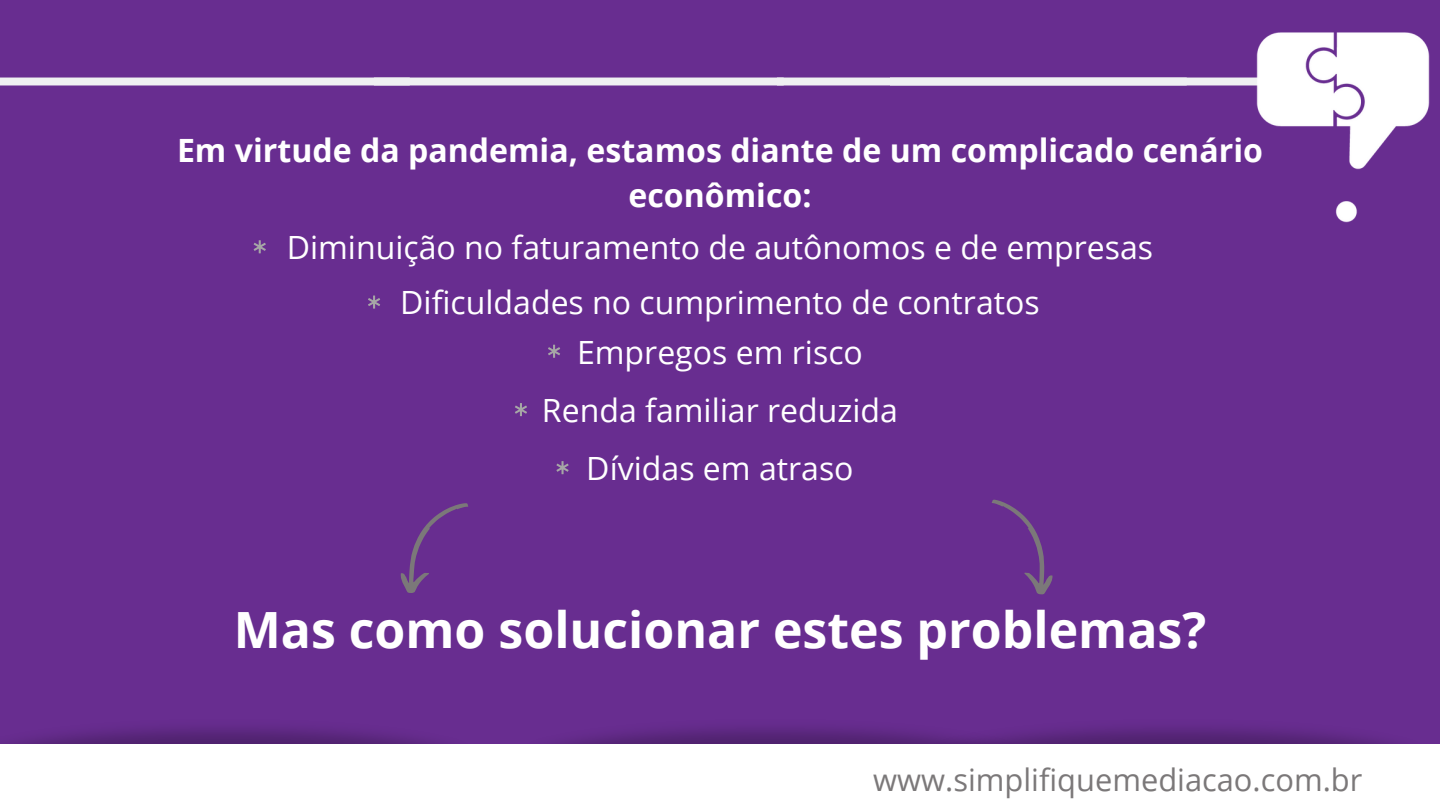
<style>
.page{position:relative;width:1440px;height:810px;background:#682d90}
.page>*{position:absolute;margin:0;border:0;box-sizing:border-box;transform-origin:0 0}
.t1{font:700 50px "Open Sans";color:#fff}
.t2{font:700 32.1px/44.4px "Open Sans";color:#fff;text-align:center}
.t3{font:32px/58.1px "Open Sans";color:#fff;text-align:center}
.t4{font:30.8px "Open Sans";color:#7b7879}
</style>
<div class="page">
<div style="left:0;top:78px;width:1187px;height:7px;background:#eff0f2"></div>
<img style="left:1187px;top:32px;width:243px;height:191px">
<svg style="left:254px;top:240px;width:12px;height:13px"></svg>
<svg style="left:368px;top:296px;width:12px;height:13px"></svg>
<svg style="left:548px;top:345px;width:12px;height:13px"></svg>
<svg style="left:515px;top:403px;width:12px;height:13px"></svg>
<svg style="left:556px;top:461px;width:13px;height:13px"></svg>
<svg style="left:400px;top:503px;width:68px;height:90px"></svg>
<svg style="left:991px;top:499px;width:62px;height:96px"></svg>
<img style="left:509px;top:728px;width:384px;height:17px">
<div style="left:497px;top:745px;width:547px;height:65px;background:#fff"></div>
<img style="left:0;top:728px;width:509px;height:17px">
<div style="left:0;top:745px;width:498px;height:65px;background:#fff"></div>
<img style="left:893px;top:728px;width:547px;height:17px">
<div style="left:905px;top:745px;width:535px;height:65px;background:#fff"></div>
<p class="t2" style="left:177px;top:128px;width:1087px">Em virtude da pandemia, estamos diante de um complicado cenário econômico:</p>
<p class="t3" style="left:287px;top:218px;width:868px">Diminuição no faturamento de autônomos e de empresas</p>
<p class="t3" style="left:400px;top:273px;width:641px">Dificuldades no cumprimento de contratos</p>
<p class="t3" style="left:577px;top:322px;width:287px">Empregos em risco</p>
<p class="t3" style="left:542px;top:380px;width:358px">Renda familiar reduzida<br>Dívidas em atraso</p>
<h1 class="t1" style="left:234px;top:595px;width:974px">Mas como solucionar estes problemas?</h1>
<p class="t4" style="left:873px;top:758px;width:491px">www.simplifiquemediacao.com.br</p>
</div>
